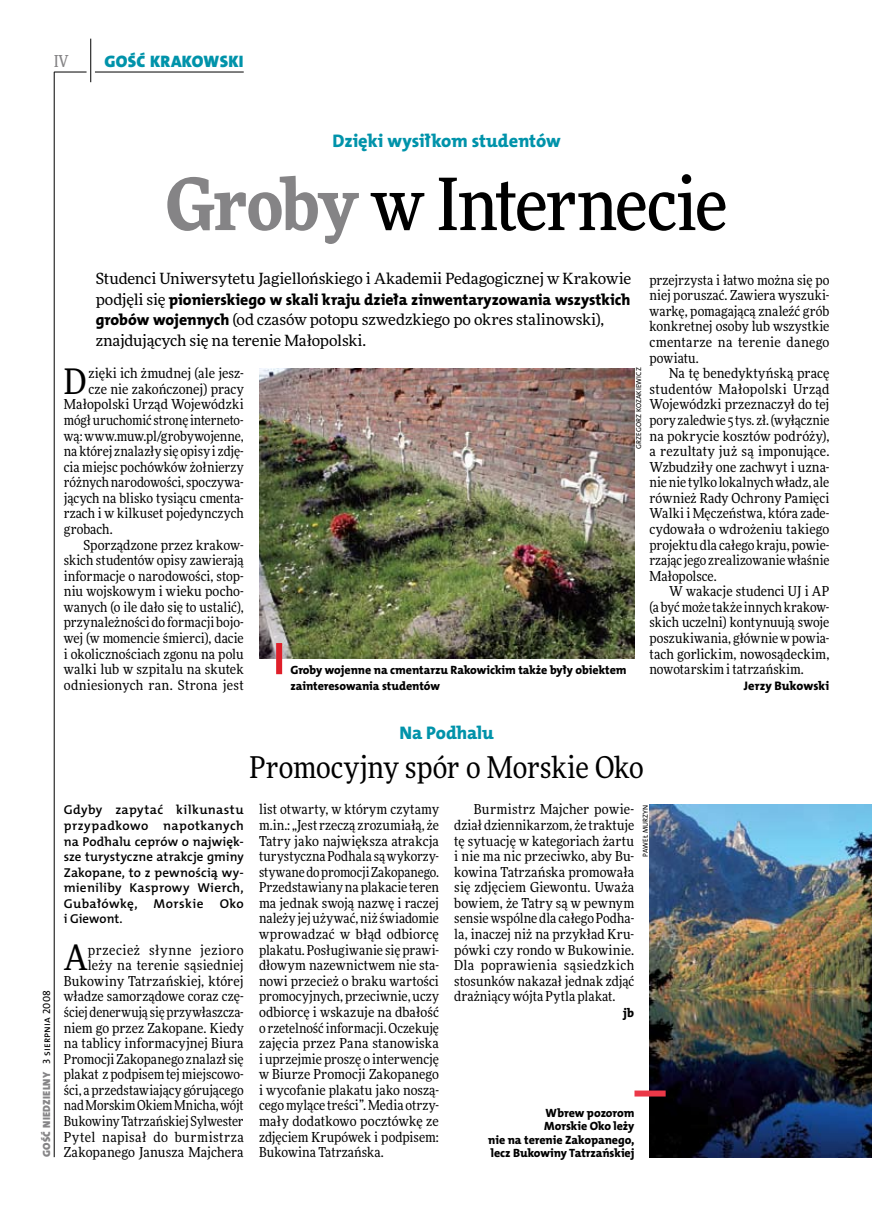
<style>
.page{position:relative;width:872px;height:1221px;background:#fff}
.page>*{position:absolute;margin:0;border:0;box-sizing:border-box;transform-origin:0 0}
.t1{font:500 72px "Freeday Narrow";letter-spacing:-.025em;color:#000}
.t2{font:35.25px "Freeday Narrow News";color:#000}
.t3{font:30px "Freeday Narrow News";letter-spacing:-.005em;color:#000}
.t4{font:18.3px "The Mix HP8 Ex Bld";letter-spacing:-.005em;color:#0093aa}
.t5{font:16.65px "The Mix HP9 Blk";letter-spacing:.02em;color:#0093aa}
.t6{font:500 16.5px "Freeday Narrow";color:#858486;scale:.9 1}
.t7{font:15.75px "The Mix HP8 Ex Bld";letter-spacing:-.005em;color:#000}
.t8{font:15.45px/20.4px "Freeday News";letter-spacing:-.01em;color:#000}
.t9{font:13.8px/15.6px "Freeday Narrow News";letter-spacing:.005em;color:#000;text-align:justify}
.t10{font:12.9px/15.6px "The Mix HP6 Se Bld";letter-spacing:.015em;color:#000;text-align:justify}
.t11{font:12.45px "The Mix HP8 Ex Bld";letter-spacing:.005em;color:#000}
.t12{font:12px/13.5px "The Mix HP8 Ex Bld";letter-spacing:-.005em;color:#000}
.t13{font:10.5px "The Mix HP9 Blk";letter-spacing:.025em;color:#858486}
.t14{font:7.2px "The Mix HP5 Plain";letter-spacing:.015em;color:#000}
.s1{font-weight:900;color:#858486}
.s2{font-family:"Freeday News";font-size:15.45px}
.s3{font-family:"The Mix HP8 Ex Bld";font-size:15.75px}
.s4{font-family:"The Mix HP5 Plain";color:#000}
</style>
<div class="page">
<hr style="left:54px;top:72px;width:1px;height:1085px;background:#000">
<hr style="left:90px;top:39px;width:1px;height:43px;background:#000">
<hr style="left:54px;top:72px;width:33px;height:1px;background:#000">
<hr style="left:95px;top:72px;width:149px;height:1px;background:#000">
<img style="left:649px;top:804px;width:223px;height:352px">
<img style="left:259px;top:369px;width:375px;height:289px">
<div style="left:276px;top:643px;width:6px;height:31px;background:#df1f2a"></div>
<div style="left:634px;top:1090px;width:31px;height:6px;background:#eb3848"></div>
<p class="t6" style="left:54px;top:50px;width:17px">IV</p>
<p class="t5" style="left:105px;top:50px;width:140px">GOŚĆ KRAKOWSKI</p>
<h3 class="t4" style="left:332px;top:129px;width:230px">Dzięki wysiłkom studentów</h3>
<h1 class="t1" style="left:166px;top:159px;width:563px"><span class="s1">Groby</span> w Internecie</h1>
<p class="t8" style="left:96px;top:268px;width:537px">Studenci Uniwersytetu Jagiellońskiego i Akademii Pedagogicznej w Krakowie</p>
<p class="t7" style="left:96px;top:289px;width:536px"><span class="s2">podjęli się</span> pionierskiego w skali kraju dzieła zinwentaryzowania wszystkich</p>
<p class="t8" style="left:96px;top:309px;width:510px"><span class="s3">grobów wojennych</span> (od czasów potopu szwedzkiego po okres stalinowski), znajdujących się na terenie Małopolski.</p>
<h2 class="t2" style="left:64px;top:359px;width:24px">D</h2>
<p class="t9" style="left:89px;top:365px;width:157px">zięki ich żmudnej (ale jesz-</p>
<p class="t9" style="left:89px;top:381px;width:157px">cze nie zakończonej) pracy</p>
<p class="t9" style="left:64px;top:396px;width:181px">Małopolski Urząd Wojewódzki</p>
<p class="t9" style="left:64px;top:412px;width:181px">mógł uruchomić stronę interneto-</p>
<p class="t9" style="left:64px;top:427px;width:181px">wą: www.muw.pl/grobywojenne,</p>
<p class="t9" style="left:64px;top:443px;width:181px">na której znalazły się opisy i zdję-</p>
<p class="t9" style="left:64px;top:459px;width:181px">cia miejsc pochówków żołnierzy</p>
<p class="t9" style="left:64px;top:474px;width:181px">różnych narodowości, spoczywa-</p>
<p class="t9" style="left:64px;top:490px;width:181px">jących na blisko tysiącu cmenta-</p>
<p class="t9" style="left:64px;top:505px;width:181px">rzach i w kilkuset pojedynczych</p>
<p class="t9" style="left:64px;top:521px;width:50px">grobach.</p>
<p class="t9" style="left:83px;top:536px;width:162px">Sporządzone przez krakow-</p>
<p class="t9" style="left:64px;top:552px;width:181px">skich studentów opisy zawierają</p>
<p class="t9" style="left:64px;top:568px;width:181px">informacje o narodowości, stop-</p>
<p class="t9" style="left:64px;top:583px;width:181px">niu wojskowym i wieku pocho-</p>
<p class="t9" style="left:64px;top:599px;width:181px">wanych (o ile dało się to ustalić),</p>
<p class="t9" style="left:64px;top:614px;width:181px">przynależności do formacji bojo-</p>
<p class="t9" style="left:64px;top:630px;width:181px">wej (w momencie śmierci), dacie</p>
<p class="t9" style="left:64px;top:645px;width:181px">i okolicznościach zgonu na polu</p>
<p class="t9" style="left:64px;top:661px;width:181px">walki lub w szpitalu na skutek</p>
<p class="t9" style="left:64px;top:677px;width:181px">odniesionych ran. Strona jest</p>
<p class="t14" style="left:634px;top:448px;width:82px;rotate:-90deg">Grzegorz Kozakiewicz</p>
<p class="t12" style="left:290px;top:662px;width:337px;line-height:15.6px">Groby wojenne na cmentarzu Rakowickim także były obiektem zainteresowania studentów</p>
<p class="t9" style="left:649px;top:272px;width:181px">przejrzysta i łatwo można się po niej poruszać. Zawiera wyszuki&shy;warkę, pomagającą znaleźć grób konkretnej osoby lub wszystkie cmentarze na terenie danego powiatu.</p>
<p class="t9" style="left:649px;top:365px;width:181px;text-indent:20px">Na tę benedyktyńską pracę studentów Małopolski Urząd Wojewódzki przeznaczył do tej pory zaledwie 5 tys. zł. (wyłącznie na pokrycie kosztów podróży), a rezultaty już są imponujące.<br>Wzbudziły one zachwyt i uzna&shy;nie nie tylko lokalnych władz, ale również Rady Ochrony Pamięci Walki i Męczeństwa, która zade&shy;cydowała o wdrożeniu takiego projektu dla całego kraju, powie&shy;rzając jego zrealizowanie właśnie Małopolsce.</p>
<p class="t9" style="left:649px;top:583px;width:181px;text-indent:20px">W wakacje studenci UJ i AP (a być może także innych krakow&shy;skich uczelni) kontynuują swoje poszukiwania, głównie w powia&shy;tach gorlickim, nowosądeckim, nowotarskim i tatrzańskim.</p>
<p class="t11" style="left:744px;top:677px;width:87px">Jerzy Bukowski</p>
<p class="t13" style="left:40px;top:1156px;width:168px;rotate:-90deg">GOŚĆ NIEDZIELNY <span class="s4">3 sierpnia 2008</span></p>
<h3 class="t4" style="left:399px;top:720px;width:96px">Na Podhalu</h3>
<h3 class="t3" style="left:249px;top:748px;width:396px">Promocyjny spór o Morskie Oko</h3>
<p class="t10" style="left:64px;top:802px;width:181px">Gdyby zapytać kilkunastu przypadkowo napotkanych na Podhalu ceprów o najwięk&shy;sze turystyczne atrakcje gminy Zakopane, to z pewnością wy&shy;mieniliby Kasprowy Wierch, Gubałówkę, Morskie Oko i Giewont.</p>
<h2 class="t2" style="left:64px;top:935px;width:26px">A</h2>
<p class="t9" style="left:64px;top:941px;width:181px;text-align:right">przecież słynne jezioro leży na terenie sąsiedniej<br>Bukowiny Tatrzańskiej, której władze samorządowe coraz czę&shy;ściej denerwują się przywłaszcza&shy;niem go przez Zakopane. Kiedy na tablicy informacyjnej Biura<br>Promocji Zakopanego znalazł się plakat z podpisem tej miejscowo&shy;ści, a przedstawiający górującego nad Morskim Okiem Mnicha, wójt<br>Bukowiny Tatrzańskiej Sylwester<br>Pytel napisał do burmistrza<br>Zakopanego Janusza Majchera</p>
<p class="t9" style="left:259px;top:801px;width:181px">list otwarty, w którym czytamy m.in.: „Jest rzeczą zrozumiałą, że Tatry jako największa atrakcja turystyczna Podhala są wykorzy&shy;stywane do promocji Zakopanego.<br>Przedstawiany na plakacie teren ma jednak swoją nazwę i raczej należy jej używać, niż świadomie wprowadzać w błąd odbiorcę plakatu. Posługiwanie się prawi&shy;dłowym nazewnictwem nie sta&shy;nowi przecież o braku wartości promocyjnych, przeciwnie, uczy odbiorcę i wskazuje na dbałość o rzetelność informacji. Oczekuję zajęcia przez Pana stanowiska i uprzejmie proszę o interwencję w Biurze Promocji Zakopanego i wycofanie plakatu jako noszą&shy;cego mylące treści”. Media otrzy&shy;mały dodatkowo pocztówkę ze zdjęciem Krupówek i podpisem:<br>Bukowina Tatrzańska.</p>
<p class="t9" style="left:454px;top:801px;width:181px;text-indent:20px">Burmistrz Majcher powie&shy;dział dziennikarzom, że traktuje tę sytuację w kategoriach żartu i nie ma nic przeciwko, aby Bu&shy;kowina Tatrzańska promowała się zdjęciem Giewontu. Uważa bowiem, że Tatry są w pewnym sensie wspólne dla całego Podha&shy;la, inaczej niż na przykład Kru&shy;pówki czy rondo w Bukowinie.<br>Dla poprawienia sąsiedzkich stosunków nakazał jednak zdjąć drażniący wójta Pytla plakat.</p>
<p class="t11" style="left:623px;top:1004px;width:13px">jb</p>
<p class="t12" style="left:488px;top:1105px;width:148px;text-align:right">Wbrew pozorom<br>Morskie Oko leży<br>nie na terenie Zakopanego, lecz Bukowiny Tatrzańskiej</p>
<p class="t14" style="left:641px;top:856px;width:53px;rotate:-90deg">Paweł Murzyn</p>
</div>
